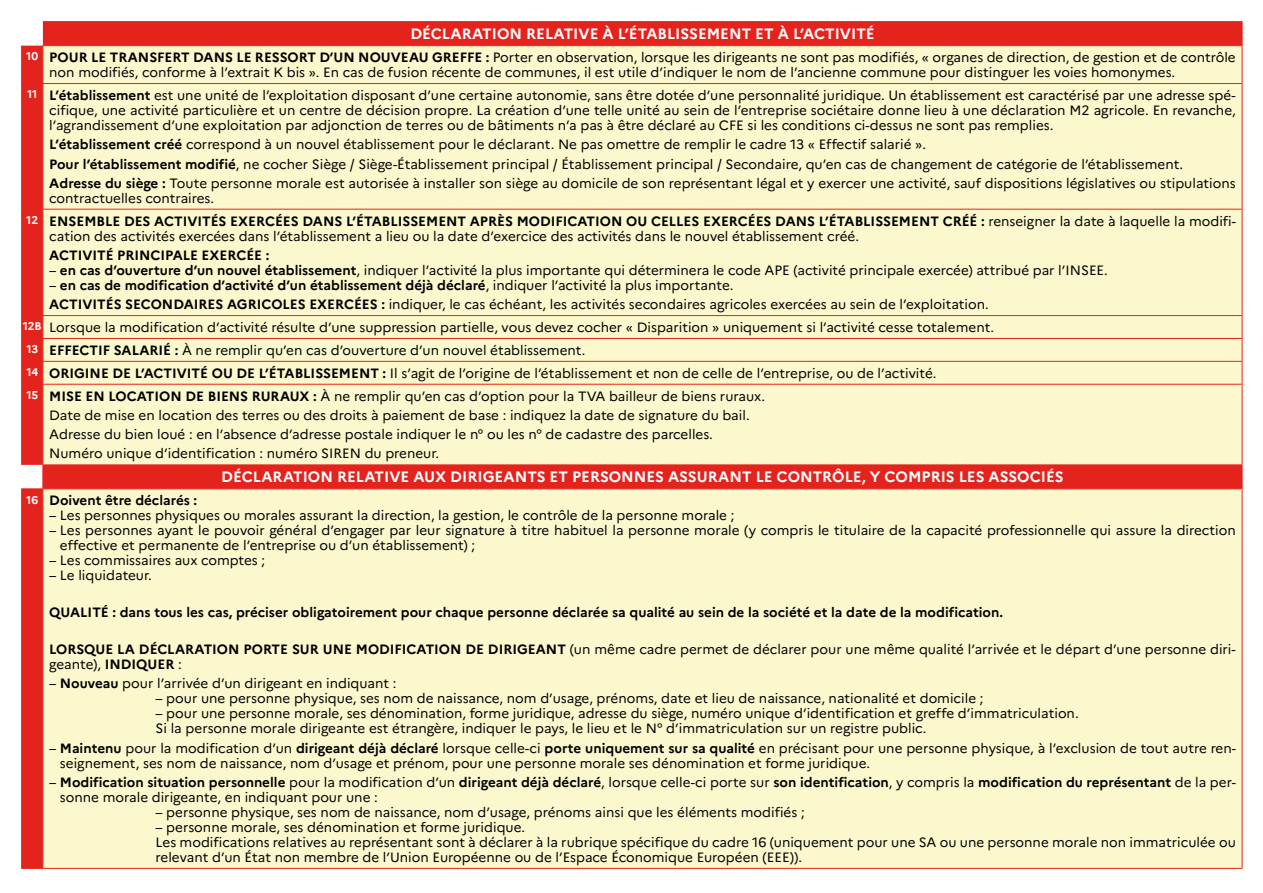
<style>
.page{position:relative;width:1263px;height:893px;background:#fff}
.page>*{position:absolute;margin:0;border:0;box-sizing:border-box;transform-origin:0 0}
.NOTICE_TétièreTablea{font:700 15px "Marianne";color:#fff}
.NOTICE_Texte{font:13.5px/15px "Marianne";color:#000}
.NOTICE_Texte-2{font:700 13.5px "Marianne";color:#000}
.DK_Numero_Case{font:700 11.25px "Marianne";letter-spacing:-.005em;color:#fff}
.s1{font-weight:700}
.s2{font-weight:400}
</style>
<div class="page">
<div style="left:22px;top:22px;width:1220px;height:846px;background:#e5231d"></div>
<div style="left:44px;top:46px;width:1198px;height:822px;background:#fcf8cd"></div>
<svg style="left:21px;top:868px;width:22px;height:1px"></svg>
<hr style="left:43px;top:338px;width:1199px;height:1px;background:#e5231d">
<hr style="left:43px;top:868px;width:1199px;height:1px;background:#e5231d">
<hr style="left:43px;top:384px;width:1199px;height:1px;background:#e5231d">
<hr style="left:43px;top:21px;width:1199px;height:1px;background:#e5231d">
<svg style="left:1242px;top:22px;width:1px;height:23px"></svg>
<svg style="left:21px;top:209px;width:22px;height:1px"></svg>
<hr style="left:21px;top:210px;width:1px;height:105px;background:#e5231d">
<hr style="left:43px;top:209px;width:1199px;height:1px;background:#e5231d">
<hr style="left:43px;top:210px;width:1px;height:105px;background:#e5231d">
<hr style="left:1242px;top:210px;width:1px;height:105px;background:#e5231d">
<hr style="left:43px;top:464px;width:1199px;height:1px;background:#e5231d">
<svg style="left:1242px;top:465px;width:1px;height:23px"></svg>
<svg style="left:21px;top:465px;width:23px;height:24px"></svg>
<hr style="left:21px;top:489px;width:1px;height:379px;background:#e5231d">
<hr style="left:43px;top:315px;width:1199px;height:1px;background:#e5231d">
<hr style="left:43px;top:488px;width:1199px;height:1px;background:#e5231d">
<hr style="left:43px;top:489px;width:1px;height:379px;background:#e5231d">
<hr style="left:1242px;top:489px;width:1px;height:379px;background:#e5231d">
<hr style="left:43px;top:361px;width:1199px;height:1px;background:#e5231d">
<hr style="left:21px;top:46px;width:1px;height:37px;background:#e5231d">
<hr style="left:43px;top:45px;width:1199px;height:1px;background:#e5231d">
<hr style="left:43px;top:46px;width:1px;height:37px;background:#e5231d">
<hr style="left:1242px;top:46px;width:1px;height:37px;background:#e5231d">
<svg style="left:21px;top:83px;width:22px;height:1px"></svg>
<hr style="left:21px;top:84px;width:1px;height:125px;background:#e5231d">
<hr style="left:21px;top:385px;width:1px;height:80px;background:#e5231d">
<hr style="left:43px;top:83px;width:1199px;height:1px;background:#e5231d">
<hr style="left:43px;top:84px;width:1px;height:125px;background:#e5231d">
<hr style="left:1242px;top:84px;width:1px;height:125px;background:#e5231d">
<svg style="left:21px;top:315px;width:23px;height:70px;background:#e52922"></svg>
<svg style="left:1242px;top:316px;width:1px;height:68px"></svg>
<hr style="left:43px;top:385px;width:1px;height:79px;background:#e5231d">
<hr style="left:1242px;top:385px;width:1px;height:79px;background:#e5231d">
<p class="NOTICE_TétièreTablea" style="left:410px;top:25px;width:466px">DÉCLARATION RELATIVE À L’ÉTABLISSEMENT ET À L’ACTIVITÉ</p>
<p class="DK_Numero_Case" style="left:26px;top:50px;width:13px">10</p>
<p class="NOTICE_Texte" style="left:49px;top:50px;width:1188px"><span class="s1">POUR LE TRANSFERT DANS LE RESSORT D’UN NOUVEAU GREFFE :</span> Porter en observation, lorsque les dirigeants ne sont pas modifiés, « organes de direction, de gestion et de contrôle non modifiés, conforme à l’extrait K bis ». En cas de fusion récente de communes, il est utile d’indiquer le nom de l’ancienne commune pour distinguer les voies homonymes.</p>
<p class="DK_Numero_Case" style="left:27px;top:87px;width:12px">11</p>
<p class="NOTICE_Texte" style="left:49px;top:88px;width:1188px;text-align:justify"><span class="s1">L’établissement</span> est une unité de l’exploitation disposant d’une certaine autonomie, sans être dotée d’une personnalité juridique. Un établissement est caractérisé par une adresse spé&shy;cifique, une activité particulière et un centre de décision propre. La création d’une telle unité au sein de l’entreprise sociétaire donne lieu à une déclaration M2 agricole. En revanche, l’agrandissement d’une exploitation par adjonction de terres ou de bâtiments n’a pas à être déclaré au CFE si les conditions ci-dessus ne sont pas remplies.</p>
<p class="NOTICE_Texte" style="left:49px;top:137px;width:878px"><span class="s1">L’établissement créé</span> correspond à un nouvel établissement pour le déclarant. Ne pas omettre de remplir le cadre 13 « Effectif salarié ».</p>
<p class="NOTICE_Texte" style="left:49px;top:156px;width:1135px"><span class="s1">Pour l’établissement modifié</span>, ne cocher Siège / Siège-Établissement principal / Établissement principal / Secondaire, qu’en cas de changement de catégorie de l’établissement.</p>
<p class="NOTICE_Texte" style="left:49px;top:175px;width:1188px"><span class="s1">Adresse du siège :</span> Toute personne morale est autorisée à installer son siège au domicile de son représentant légal et y exercer une activité, sauf dispositions législatives ou stipulations contractuelles contraires.</p>
<p class="DK_Numero_Case" style="left:26px;top:213px;width:13px">12</p>
<p class="NOTICE_Texte" style="left:49px;top:213px;width:1188px"><span class="s1">ENSEMBLE DES ACTIVITÉS EXERCÉES DANS L’ÉTABLISSEMENT APRÈS MODIFICATION OU CELLES EXERCÉES DANS L’ÉTABLISSEMENT CRÉÉ :</span> renseigner la date à laquelle la modifi&shy;cation des activités exercées dans l’établissement a lieu ou la date d’exercice des activités dans le nouvel établissement créé.</p>
<p class="NOTICE_Texte-2" style="left:49px;top:247px;width:222px">ACTIVITÉ PRINCIPALE EXERCÉE :</p>
<p class="NOTICE_Texte" style="left:49px;top:263px;width:1060px">– <span class="s1">en cas d’ouverture d’un nouvel établissement</span>, indiquer l’activité la plus importante qui déterminera le code APE (activité principale exercée) attribué par l’INSEE.</p>
<p class="NOTICE_Texte-2" style="left:49px;top:277px;width:686px"><span class="s2">–</span> en cas de modification d’activité d’un établissement déjà déclaré<span class="s2">, indiquer l’activité la plus importante.</span></p>
<p class="NOTICE_Texte" style="left:49px;top:297px;width:941px"><span class="s1">ACTIVITÉS SECONDAIRES AGRICOLES EXERCÉES :</span> indiquer, le cas échéant, les activités secondaires agricoles exercées au sein de l’exploitation.</p>
<p class="DK_Numero_Case" style="left:23px;top:319px;width:21px">12B</p>
<p class="NOTICE_Texte" style="left:49px;top:320px;width:946px">Lorsque la modification d’activité résulte d’une suppression partielle, vous devez cocher « Disparition » uniquement si l’activité cesse totalement.</p>
<p class="DK_Numero_Case" style="left:26px;top:342px;width:13px">13</p>
<p class="NOTICE_Texte" style="left:49px;top:343px;width:538px"><span class="s1">EFFECTIF SALARIÉ :</span> À ne remplir qu’en cas d’ouverture d’un nouvel établissement.</p>
<p class="DK_Numero_Case" style="left:26px;top:365px;width:13px">14</p>
<p class="NOTICE_Texte" style="left:49px;top:365px;width:889px"><span class="s1">ORIGINE DE L’ACTIVITÉ OU DE L’ÉTABLISSEMENT :</span> Il s’agit de l’origine de l’établissement et non de celle de l’entreprise, ou de l’activité.</p>
<p class="DK_Numero_Case" style="left:26px;top:388px;width:13px">15</p>
<p class="NOTICE_Texte" style="left:49px;top:388px;width:717px"><span class="s1">MISE EN LOCATION DE BIENS RURAUX :</span> À ne remplir qu’en cas d’option pour la TVA bailleur de biens ruraux.</p>
<p class="NOTICE_Texte" style="left:49px;top:408px;width:702px">Date de mise en location des terres ou des droits à paiement de base : indiquez la date de signature du bail.</p>
<p class="NOTICE_Texte" style="left:49px;top:427px;width:665px">Adresse du bien loué : en l’absence d’adresse postale indiquer le n° ou les n° de cadastre des parcelles.</p>
<p class="NOTICE_Texte" style="left:49px;top:446px;width:391px">Numéro unique d’identification : numéro SIREN du preneur.</p>
<p class="NOTICE_TétièreTablea" style="left:221px;top:468px;width:844px">DÉCLARATION RELATIVE AUX DIRIGEANTS ET PERSONNES ASSURANT LE CONTRÔLE, Y COMPRIS LES ASSOCIÉS</p>
<p class="DK_Numero_Case" style="left:26px;top:493px;width:13px">16</p>
<p class="NOTICE_Texte-2" style="left:49px;top:492px;width:149px">Doivent être déclarés :</p>
<p class="NOTICE_Texte" style="left:49px;top:508px;width:687px">– Les personnes physiques ou morales assurant la direction, la gestion, le contrôle de la personne morale ;</p>
<p class="NOTICE_Texte" style="left:60px;top:523px;width:1177px;text-indent:-11px">– Les personnes ayant le pouvoir général d’engager par leur signature à titre habituel la personne morale (y compris le titulaire de la capacité professionnelle qui assure la direction effective et permanente de l’entreprise ou d’un établissement) ;</p>
<p class="NOTICE_Texte" style="left:49px;top:553px;width:217px">– Les commissaires aux comptes ;</p>
<p class="NOTICE_Texte" style="left:49px;top:568px;width:104px">– Le liquidateur.</p>
<p class="NOTICE_Texte-2" style="left:49px;top:604px;width:955px">QUALITÉ : dans tous les cas, préciser obligatoirement pour chaque personne déclarée sa qualité au sein de la société et la date de la modification.</p>
<p class="NOTICE_Texte" style="left:49px;top:642px;width:1188px"><span class="s1">LORSQUE LA DÉCLARATION PORTE SUR UNE MODIFICATION DE DIRIGEANT</span> (un même cadre permet de déclarer pour une même qualité l’arrivée et le départ d’une personne diri&shy;geante), <span class="s1">INDIQUER</span> :</p>
<p class="NOTICE_Texte" style="left:49px;top:676px;width:349px">– <span class="s1">Nouveau</span> pour l’arrivée d’un dirigeant en indiquant :</p>
<p class="NOTICE_Texte" style="left:156px;top:691px;width:829px">– pour une personne physique, ses nom de naissance, nom d’usage, prénoms, date et lieu de naissance, nationalité et domicile ;</p>
<p class="NOTICE_Texte" style="left:156px;top:706px;width:924px">– pour une personne morale, ses dénomination, forme juridique, adresse du siège, numéro unique d’identification et greffe d’immatriculation.</p>
<p class="NOTICE_Texte" style="left:156px;top:721px;width:772px">Si la personne morale dirigeante est étrangère, indiquer le pays, le lieu et le N° d’immatriculation sur un registre public.</p>
<p class="NOTICE_Texte" style="left:60px;top:740px;width:1177px;text-indent:-11px">– <span class="s1">Maintenu</span> pour la modification d’un <span class="s1">dirigeant déjà déclaré</span> lorsque celle-ci <span class="s1">porte uniquement sur sa qualité</span> en précisant pour une personne physique, à l’exclusion de tout autre ren&shy;seignement, ses nom de naissance, nom d’usage et prénom, pour une personne morale ses dénomination et forme juridique.</p>
<p class="NOTICE_Texte" style="left:60px;top:775px;width:1177px;text-indent:-11px">– <span class="s1">Modification situation personnelle</span> pour la modification d’un <span class="s1">dirigeant déjà déclaré</span>, lorsque celle-ci porte sur <span class="s1">son identification</span>, y compris la <span class="s1">modification du représentant</span> de la per&shy;sonne morale dirigeante, en indiquant pour une :</p>
<p class="NOTICE_Texte" style="left:156px;top:805px;width:651px">– personne physique, ses nom de naissance, nom d’usage, prénoms ainsi que les éléments modifiés ;</p>
<p class="NOTICE_Texte" style="left:156px;top:820px;width:371px">– personne morale, ses dénomination et forme juridique.</p>
<p class="NOTICE_Texte" style="left:156px;top:835px;width:1082px">Les modifications relatives au représentant sont à déclarer à la rubrique spécifique du cadre 16 (uniquement pour une SA ou une personne morale non immatriculée ou relevant d’un État non membre de l’Union Européenne ou de l’Espace Économique Européen (EEE)).</p>
</div>
